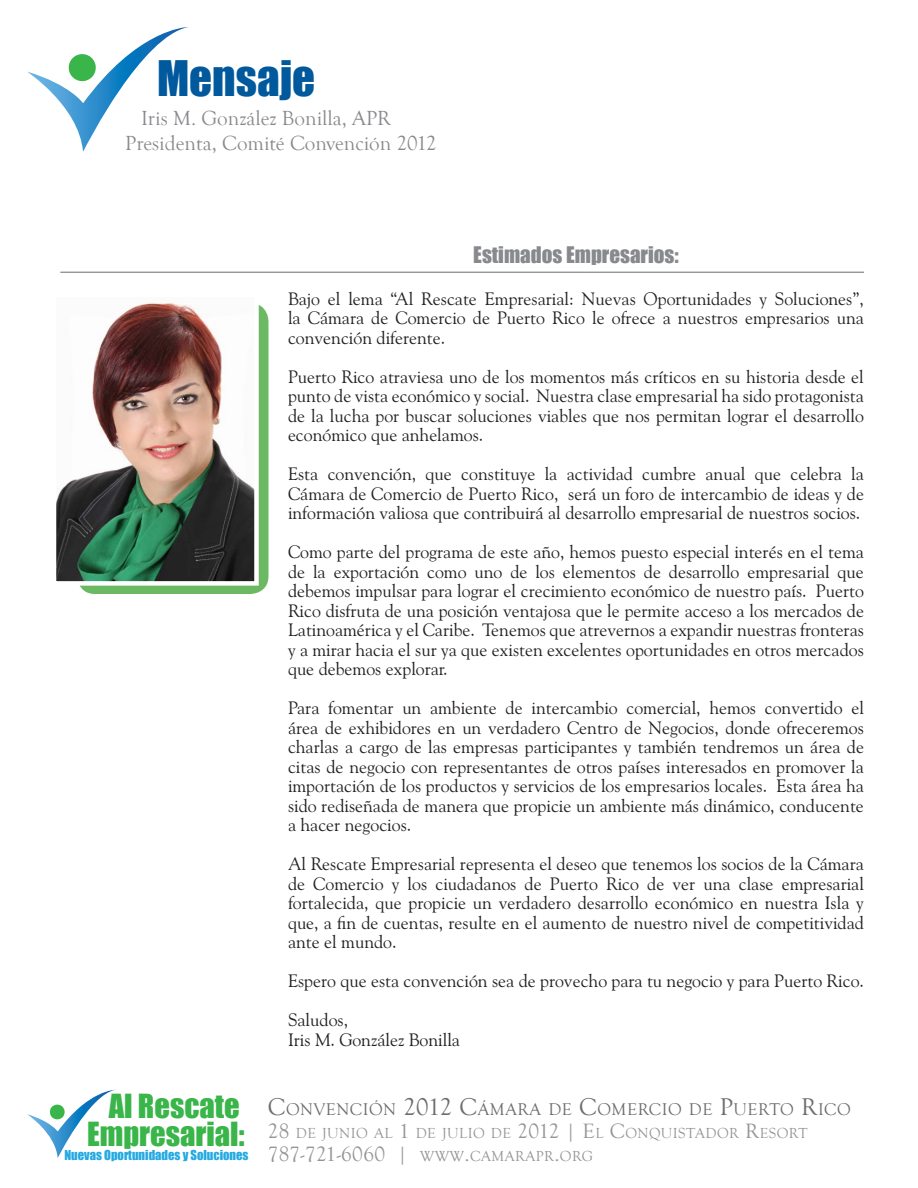
<style>
.page{position:relative;width:918px;height:1188px;background:#fff}
.page>*{position:absolute;margin:0;border:0;box-sizing:border-box;transform-origin:0 0}
.t1{font:45px "Impact";color:#00599c}
.t2{font:30.6px "Impact";color:#3ab54a}
.t3{font:21.3px "Goudy Old Style T";letter-spacing:.02em;color:#939598}
.t4{font:21px "Goudy Old Style T";color:#87898c}
.t5{font:21px "Impact";color:#87898c}
.t6{font:18px/19.5px "Goudy Old Style BT";color:#231f20;text-align:justify}
.t7{font:17.4px "Goudy Old Style T";letter-spacing:.03em;color:#6c6d70}
.t8{font:15px "Goudy Old Style T";letter-spacing:.03em;color:#939598}
.t9{font:12.6px "Impact";color:#24aae1}
.s1{font-size:24.9px}
.s2{font-size:21.3px}
.s3{font-size:15px}
</style>
<div class="page">
<svg style="left:27px;top:1090px;width:87px;height:68px"></svg>
<div style="left:77px;top:303px;width:191px;height:291px;background:#6cb963;border-radius:18px"></div>
<hr style="left:60px;top:272px;width:804px;height:1px;background:#7a7c7f">
<img style="left:57px;top:297px;width:197px;height:284px">
<div style="left:52px;top:285px;width:207px;height:301px;border:4px solid #fff"></div>
<svg style="left:27px;top:27px;width:161px;height:124px"></svg>
<p class="t1" style="left:157px;top:43px;width:160px">Mensaje</p>
<p class="t4" style="left:141px;top:107px;width:252px">Iris M. González Bonilla, APR</p>
<p class="t4" style="left:125px;top:132px;width:313px">Presidenta, Comité Convención 2012</p>
<h2 class="t2" style="left:109px;top:1083px;width:133px">Al Rescate</h2>
<p class="t9" style="left:64px;top:1145px;width:186px">Nuevas Oportunidades y Soluciones</p>
<h2 class="t2" style="left:87px;top:1110px;width:159px">Empresarial:</h2>
<p class="t5" style="left:473px;top:239px;width:207px">Estimados Empresarios:</p>
<p class="t6" style="left:288px;top:288px;width:578px">Bajo el lema “Al Rescate Empresarial: Nuevas Oportunidades y Soluciones”, la Cámara de Comercio de Puerto Rico le ofrece a nuestros empresarios una convención diferente.</p>
<p class="t6" style="left:288px;top:366px;width:578px">Puerto Rico atraviesa uno de los momentos más críticos en su historia desde el punto de vista económico y social. Nuestra clase empresarial ha sido protagonista de la lucha por buscar soluciones viables que nos permitan lograr el desarrollo económico que anhelamos.</p>
<p class="t6" style="left:288px;top:464px;width:578px">Esta convención, que constituye la actividad cumbre anual que celebra la Cámara de Comercio de Puerto Rico, será un foro de intercambio de ideas y de información valiosa que contribuirá al desarrollo empresarial de nuestros socios.</p>
<p class="t6" style="left:288px;top:542px;width:578px">Como parte del programa de este año, hemos puesto especial interés en el tema de la exportación como uno de los elementos de desarrollo empresarial que debemos impulsar para lograr el crecimiento económico de nuestro país. Puerto Rico disfruta de una posición ventajosa que le permite acceso a los mercados de Latinoamérica y el Caribe. Tenemos que atrevernos a expandir nuestras fronteras y a mirar hacia el sur ya que existen excelentes oportunidades en otros mercados que debemos explorar.</p>
<p class="t6" style="left:288px;top:698px;width:578px">Para fomentar un ambiente de intercambio comercial, hemos convertido el área de exhibidores en un verdadero Centro de Negocios, donde ofreceremos charlas a cargo de las empresas participantes y también tendremos un área de citas de negocio con representantes de otros países interesados en promover la importación de los productos y servicios de los empresarios locales. Esta área ha sido rediseñada de manera que propicie un ambiente más dinámico, conducente a hacer negocios.</p>
<p class="t6" style="left:288px;top:854px;width:578px">Al Rescate Empresarial representa el deseo que tenemos los socios de la Cámara de Comercio y los ciudadanos de Puerto Rico de ver una clase empresarial fortalecida, que propicie un verdadero desarrollo económico en nuestra Isla y que, a fin de cuentas, resulte en el aumento de nuestro nivel de competitividad ante el mundo.</p>
<p class="t6" style="left:288px;top:971px;width:578px">Espero que esta convención sea de provecho para tu negocio y para Puerto Rico.</p>
<p class="t6" style="left:288px;top:1010px;width:62px">Saludos,</p>
<p class="t6" style="left:288px;top:1029px;width:174px">Iris M. González Bonilla</p>
<p class="t7" style="left:268px;top:1099px;width:585px"><span class="s1">C</span>ONVENCIÓN <span class="s1">2012 C</span>ÁMARA DE <span class="s1">C</span>OMERCIO DE <span class="s1">P</span>UERTO <span class="s1">R</span>ICO</p>
<p class="t8" style="left:268px;top:1125px;width:541px"><span class="s2">28</span> DE JUNIO AL <span class="s2">1</span> DE JULIO DE <span class="s2">2012 | E</span>L <span class="s2">C</span>ONQUISTADOR <span class="s2">R</span>ESORT</p>
<p class="t3" style="left:268px;top:1142px;width:327px">787-721-6060 | <span class="s3">WWW</span>.<span class="s3">CAMARAPR</span>.<span class="s3">ORG</span></p>
</div>
